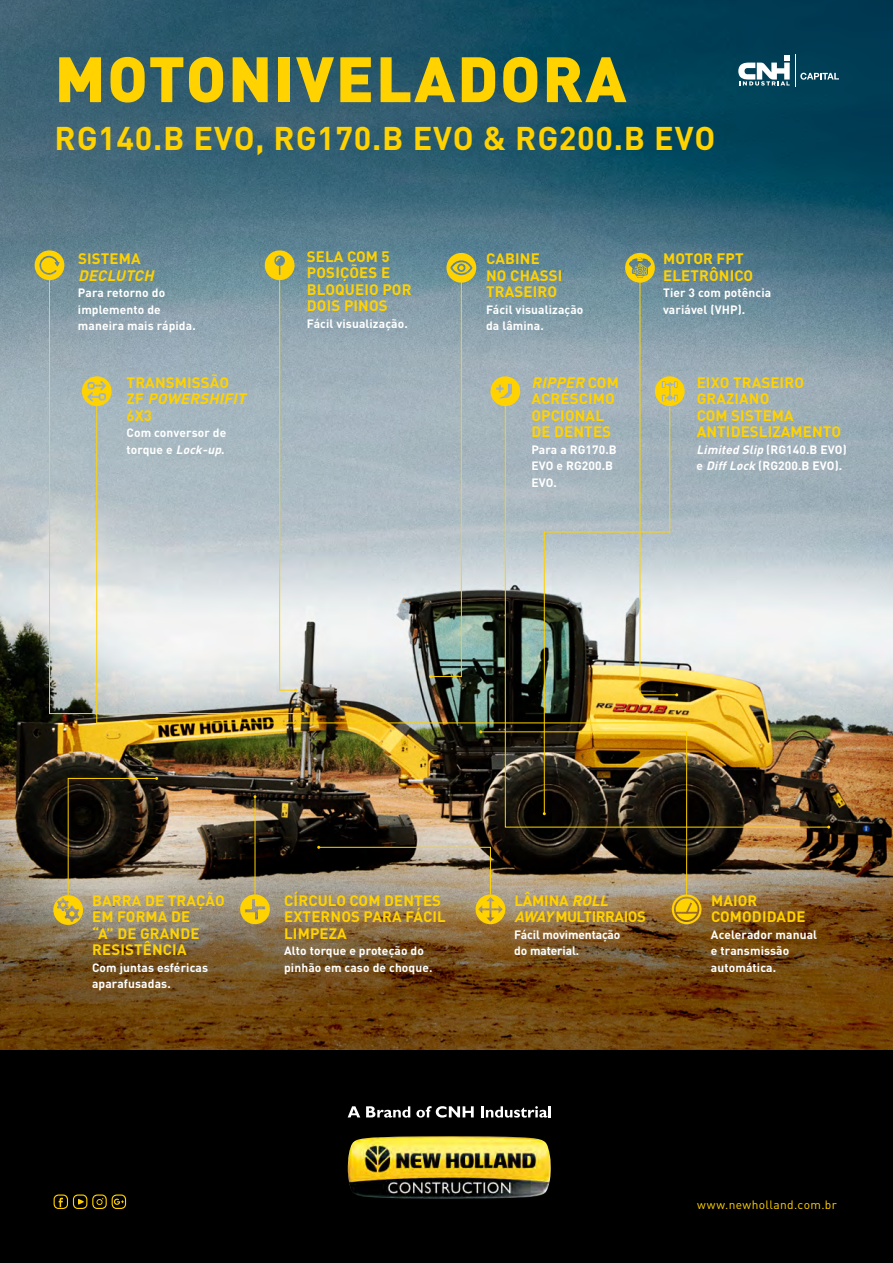
<style>
.page{position:relative;width:893px;height:1263px;background:#fff}
.page>*{position:absolute;margin:0;border:0;box-sizing:border-box;transform-origin:0 0}
.Título_1{font:900 63px "DIN Pro";letter-spacing:.03em;color:#ffd200}
.t1{font:700 32.4px "DIN Pro";letter-spacing:.025em;color:#ffd200}
.t2{font:700 15px/16.5px "DIN Pro";letter-spacing:.01em;color:#ffd200}
.t3{font:700 15px/16.5px "DIN Pro";letter-spacing:-.03em;color:#ffd200}
.t4{font:italic 700 15px/16.5px "DIN Pro";color:#ffd200}
.t5{font:700 12px/16.5px "DIN Pro";letter-spacing:.01em;color:#fff}
.t6{font:700 12px/16.5px "DIN Pro";letter-spacing:-.01em;color:#fff}
.t7{font:12px "DIN Pro";letter-spacing:.03em;color:#ffd200}
.s1{font-style:normal}
.s2{font-style:italic}
</style>
<div class="page">
<img style="left:0;top:0;width:893px;height:1050px">
<svg style="left:738px;top:56px;width:52px;height:30px"></svg>
<svg style="left:800px;top:73px;width:39px;height:7px"></svg>
<hr style="left:795px;top:54px;width:1px;height:33px;background:#fff">
<svg style="left:240px;top:894px;width:30px;height:30px"></svg>
<svg style="left:490px;top:376px;width:30px;height:29px"></svg>
<svg style="left:35px;top:250px;width:29px;height:30px"></svg>
<svg style="left:625px;top:253px;width:60px;height:152px"></svg>
<svg style="left:96px;top:405px;width:409px;height:319px"></svg>
<svg style="left:429px;top:253px;width:47px;height:425px"></svg>
<img style="left:505px;top:405px;width:324px;height:423px">
<svg style="left:265px;top:250px;width:32px;height:29px"></svg>
<svg style="left:49px;top:279px;width:255px;height:435px"></svg>
<svg style="left:53px;top:777px;width:105px;height:148px"></svg>
<hr style="left:255px;top:797px;width:1px;height:98px;background:#ffd200">
<img style="left:317px;top:730px;width:384px;height:194px">
<div style="left:0;top:1050px;width:893px;height:213px;background:#000"></div>
<svg style="left:54px;top:1194px;width:72px;height:15px"></svg>
<img style="left:348px;top:1136px;width:203px;height:63px">
<svg style="left:348px;top:1106px;width:12px;height:11px"></svg>
<svg style="left:366px;top:1106px;width:44px;height:11px"></svg>
<svg style="left:416px;top:1106px;width:58px;height:11px"></svg>
<svg style="left:481px;top:1106px;width:70px;height:11px"></svg>
<p class="Título_1" style="left:55px;top:37px;width:573px">MOTONIVELADORA</p>
<p class="t1" style="left:54px;top:117px;width:662px">RG140.B EVO, RG170.B EVO &amp; RG200.B EVO</p>
<p class="t4" style="left:78px;top:250px;width:81px"><span class="s1">SISTEMA<br></span>DECLUTCH</p>
<p class="t5" style="left:78px;top:284px;width:119px">Para retorno do implemento de maneira mais rápida.</p>
<p class="t2" style="left:127px;top:373px;width:125px">TRANSMISSÃO<br>Z F <span class="s2">POWERSHIFIT<br></span>6X3</p>
<p class="t5" style="left:127px;top:424px;width:101px">Com conversor de t o rq u e e <span class="s2">Lock-up</span>.</p>
<p class="t2" style="left:307px;top:248px;width:106px">SELA COM 5<br>POSIÇÕES E<br>BLOQUEIO POR<br>DOIS PINOS</p>
<p class="t5" style="left:307px;top:315px;width:102px">Fácil visualização.</p>
<p class="t2" style="left:486px;top:250px;width:78px">CABINE<br>NO CHASSI<br>TRASEIRO</p>
<p class="t5" style="left:486px;top:301px;width:99px">Fácil visualização da lâmina.</p>
<p class="t2" style="left:531px;top:373px;width:89px"><span class="s2">RIPPER</span> C O M<br>ACRÉSCIMO<br>OPCIONAL<br>DE DENTES</p>
<p class="t5" style="left:531px;top:441px;width:87px">Para a RG170.B</p>
<p class="t5" style="left:531px;top:457px;width:83px">EVO e RG200.B</p>
<p class="t5" style="left:531px;top:474px;width:27px">EVO.</p>
<p class="t2" style="left:663px;top:250px;width:91px">MOTOR FPT<br>ELETRÔNICO</p>
<p class="t5" style="left:663px;top:284px;width:110px">Tier 3 com potência variável (VHP).</p>
<p class="t2" style="left:697px;top:373px;width:146px">EIXO TRASEIRO<br>GRAZIANO<br>COM SISTEMA<br>ANTIDESLIZAMENTO</p>
<p class="t5" style="left:697px;top:441px;width:152px"><span class="s2">Limited Slip</span> (RG140.B EVO) e <span class="s2">DiffLock</span> (RG200.B EVO).</p>
<p class="t2" style="left:92px;top:892px;width:134px">BARRA DE TRAÇÃO<br>EM FORMA DE<br>“A” DE GRANDE<br>RESISTÊNCIA</p>
<p class="t5" style="left:92px;top:959px;width:117px">Com juntas esféricas aparafusadas.</p>
<p class="t2" style="left:284px;top:892px;width:163px">CÍRCULO COM DENTES<br>EXTERNOS PARA FÁCIL<br>LIMPEZA</p>
<p class="t5" style="left:284px;top:942px;width:150px">Alto torque e proteção do pinhão em caso de choque.</p>
<p class="t3" style="left:514px;top:892px;width:133px">LÂMINA <span class="s2">ROLL<br>AWAY</span>MULTIRRAIOS</p>
<p class="t6" style="left:514px;top:926px;width:108px">Fácil movimentação do material.</p>
<p class="t2" style="left:711px;top:892px;width:96px">MAIOR<br>COMODIDADE</p>
<p class="t5" style="left:711px;top:926px;width:108px">Acelerador manual e transmissão automática.</p>
<p class="t7" style="left:697px;top:1196px;width:141px">www.newholland.com.br</p>
</div>
